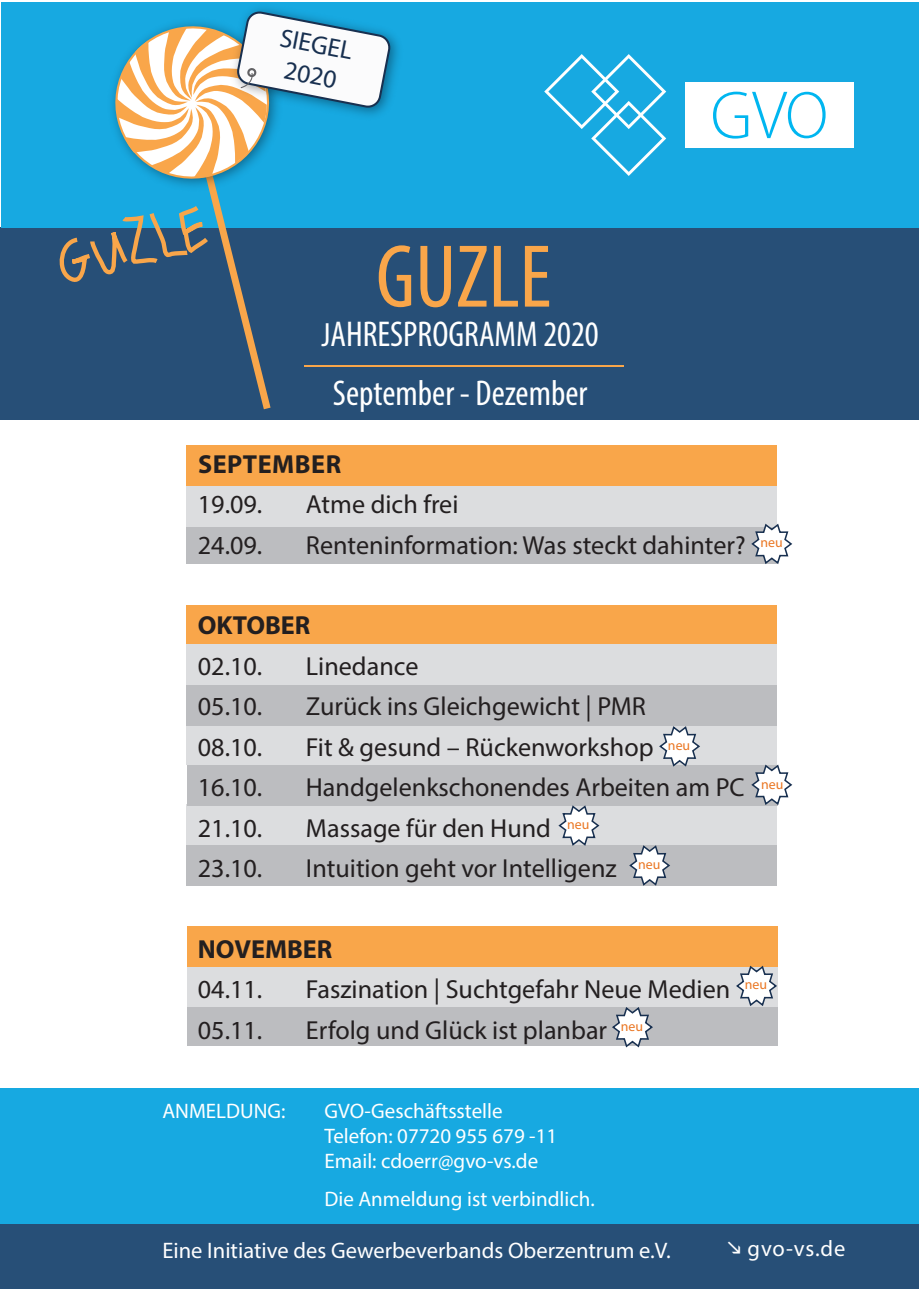
<style>
.page{position:relative;width:919px;height:1289px;background:#fff}
.page>*{position:absolute;margin:0;border:0;box-sizing:border-box;transform-origin:0 0}
.t1{font:condensed 90px "Myriad Pro";color:#f9a64a}
.t2{font:condensed 36px "Myriad Pro";color:#fff}
.t3{font:26.1px "Myriad Pro";color:#231f20}
.t4{font:700 26.1px "Myriad Pro";color:#231f20}
.t5{font:700 26.1px "Myriad Pro";letter-spacing:.02em;color:#231f20}
.t6{font:25.95px/31px "Myriad Pro";color:#183050;text-align:center}
.t7{font:22.5px "Myriad Pro";color:#fff}
.t8{font:21px "Myriad Pro";color:#fff}
.t9{font:13.8px "Myriad Pro";color:#ea7724}
.s1{font-size:33.75px}
</style>
<div class="page">
<div style="left:186px;top:845px;width:590px;height:40px;background:#bcbdc0"></div>
<div style="left:187px;top:1005px;width:590px;height:40px;background:#bcbdc0"></div>
<div style="left:186px;top:804px;width:590px;height:41px;background:#dcdddf"></div>
<div style="left:0;top:227px;width:918px;height:193px;background:#274f77"></div>
<div style="left:0;top:1088px;width:918px;height:136px;background:#17a9e1"></div>
<div style="left:0;top:1224px;width:918px;height:64px;background:#274f77"></div>
<hr style="left:304px;top:365px;width:319px;height:1px;background:#f9a64a">
<div style="left:187px;top:764px;width:590px;height:41px;background:#bcbdc0"></div>
<div style="left:186px;top:724px;width:590px;height:40px;background:#dcdddf"></div>
<div style="left:186px;top:523px;width:590px;height:41px;background:#bcbdc0"></div>
<div style="left:187px;top:966px;width:590px;height:40px;background:#dcdddf"></div>
<div style="left:186px;top:605px;width:590px;height:39px;background:#f9a64a"></div>
<div style="left:186px;top:445px;width:590px;height:41px;background:#f9a64a"></div>
<div style="left:186px;top:486px;width:590px;height:40px;background:#dcdddf"></div>
<div style="left:187px;top:925px;width:590px;height:41px;background:#f9a64a"></div>
<div style="left:186px;top:644px;width:590px;height:41px;background:#dcdddf"></div>
<div style="left:186px;top:685px;width:590px;height:40px;background:#bcbdc0"></div>
<div style="left:2px;top:2px;width:916px;height:225px;background:#17a9e1"></div>
<svg style="left:544px;top:54px;width:122px;height:122px"></svg>
<div style="left:684px;top:82px;width:169px;height:66px;background:#fff"></div>
<svg style="left:713px;top:92px;width:112px;height:47px"></svg>
<img style="left:390px;top:35px;width:8px;height:60px">
<svg style="left:1px;top:2px;width:389px;height:408px"></svg>
<svg style="left:628px;top:845px;width:43px;height:41px"></svg>
<svg style="left:657px;top:725px;width:44px;height:42px"></svg>
<svg style="left:750px;top:763px;width:43px;height:43px"></svg>
<svg style="left:557px;top:805px;width:43px;height:41px"></svg>
<svg style="left:734px;top:965px;width:43px;height:42px"></svg>
<svg style="left:610px;top:1006px;width:43px;height:42px"></svg>
<svg style="left:750px;top:522px;width:43px;height:42px"></svg>
<p class="t6" style="left:283px;top:22px;width:75px;rotate:11deg">SIEGEL<br>2020</p>
<p class="t1" style="left:376px;top:222px;width:177px">GUZLE</p>
<p class="t2" style="left:321px;top:313px;width:279px"><span class="s1">J</span>AHRESPROGRAMM 2020</p>
<p class="t2" style="left:333px;top:371px;width:256px">September - Dezember</p>
<p class="t5" style="left:198px;top:447px;width:145px">SEPTEMBER</p>
<p class="t3" style="left:198px;top:488px;width:66px">19.09.</p>
<p class="t3" style="left:306px;top:488px;width:154px">Atme dich frei</p>
<p class="t3" style="left:198px;top:529px;width:66px">24.09.</p>
<p class="t3" style="left:306px;top:529px;width:441px">Renteninformation: Was steckt dahinter?</p>
<p class="t9" style="left:760px;top:534px;width:24px">neu</p>
<p class="t4" style="left:198px;top:608px;width:114px">OKTOBER</p>
<p class="t3" style="left:198px;top:650px;width:66px">02.10.</p>
<p class="t3" style="left:306px;top:650px;width:114px">Linedance</p>
<p class="t3" style="left:198px;top:690px;width:66px">05.10.</p>
<p class="t3" style="left:306px;top:690px;width:341px">Zurück ins Gleichgewicht | PMR</p>
<p class="t3" style="left:198px;top:730px;width:66px">08.10.</p>
<p class="t3" style="left:306px;top:730px;width:349px">Fit &amp; gesund – Rückenworkshop</p>
<p class="t3" style="left:198px;top:771px;width:66px">16.10.</p>
<p class="t3" style="left:306px;top:771px;width:440px">Handgelenkschonendes Arbeiten am PC</p>
<p class="t3" style="left:198px;top:811px;width:66px">21.10.</p>
<p class="t3" style="left:306px;top:811px;width:246px">Massage für den Hund</p>
<p class="t3" style="left:198px;top:852px;width:66px">23.10.</p>
<p class="t3" style="left:306px;top:852px;width:312px">Intuition geht vor Intelligenz</p>
<p class="t9" style="left:668px;top:736px;width:24px">neu</p>
<p class="t9" style="left:567px;top:816px;width:24px">neu</p>
<p class="t9" style="left:638px;top:855px;width:24px">neu</p>
<p class="t9" style="left:761px;top:775px;width:24px">neu</p>
<p class="t4" style="left:198px;top:931px;width:136px">NOVEMBER</p>
<p class="t3" style="left:198px;top:973px;width:66px">04.11.</p>
<p class="t3" style="left:306px;top:973px;width:426px">Faszination | Suchtgefahr Neue Medien</p>
<p class="t3" style="left:198px;top:1013px;width:66px">05.11.</p>
<p class="t3" style="left:306px;top:1013px;width:303px">Erfolg und Glück ist planbar</p>
<p class="t9" style="left:620px;top:1017px;width:24px">neu</p>
<p class="t9" style="left:744px;top:976px;width:24px">neu</p>
<p class="t8" style="left:162px;top:1097px;width:125px">ANMELDUNG:</p>
<p class="t8" style="left:324px;top:1097px;width:180px">GVO-Geschäftsstelle</p>
<p class="t8" style="left:324px;top:1122px;width:234px">Telefon: 07720 955 679 -11</p>
<p class="t8" style="left:324px;top:1148px;width:215px">Email: cdoerr@gvo-vs.de</p>
<p class="t8" style="left:324px;top:1186px;width:272px">Die Anmeldung ist verbindlich.</p>
<p class="t7" style="left:162px;top:1236px;width:510px">Eine Initiative des Gewerbeverbands Oberzentrum e.V.</p>
<p class="t7" style="left:747px;top:1234px;width:99px">gvo-vs.de</p>
</div>
